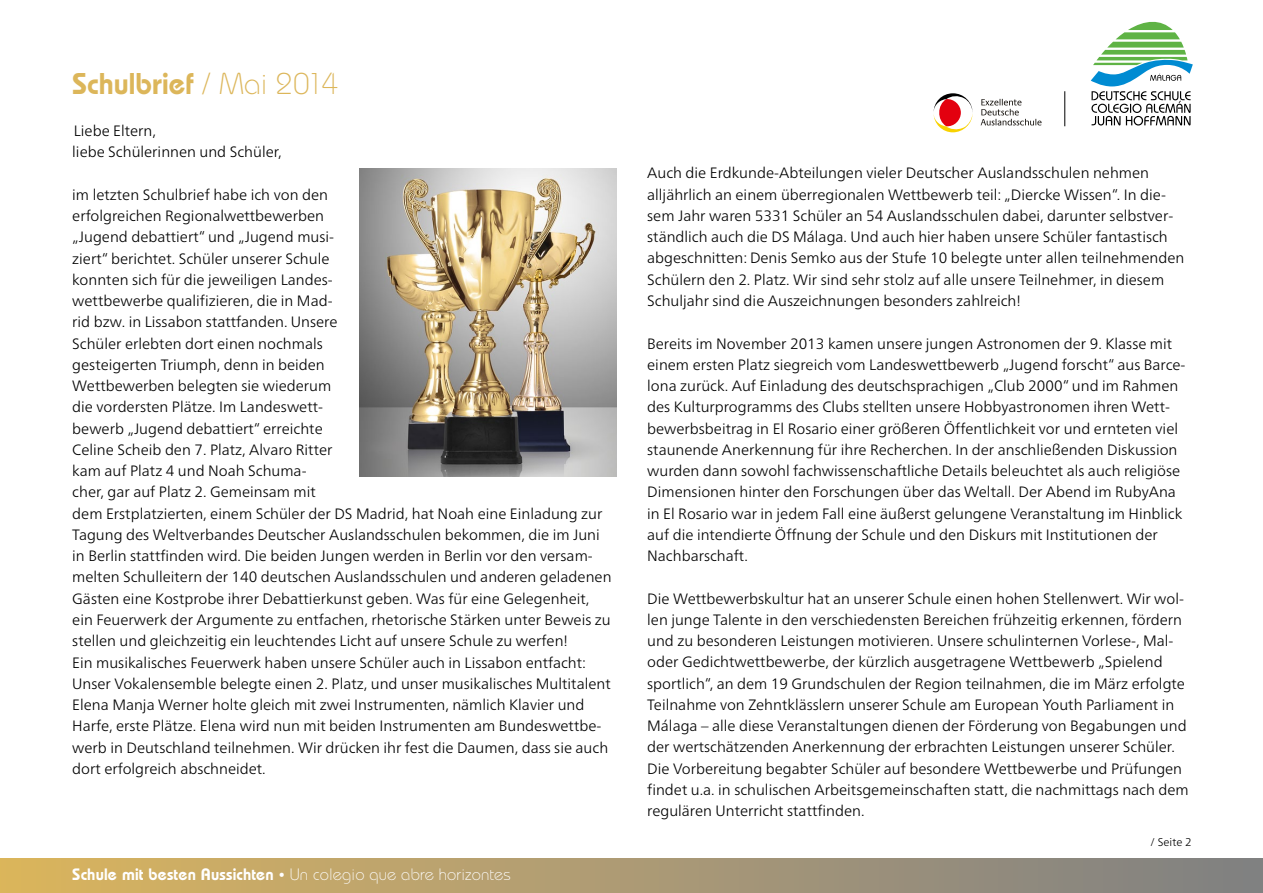
<style>
.page{position:relative;width:1263px;height:893px;background:#fff}
.page>*{position:absolute;margin:0;border:0;box-sizing:border-box;transform-origin:0 0}
.t1{font:600 30px "Bauhaus";color:#dcb65a}
.t2{font:300 16.5px "Bauhaus";letter-spacing:.01em;color:#fff}
.t3{font:300 15px/21.3px "Frutiger Neue LT Pro";color:#000}
.t4{font:300 11.25px "Frutiger Neue LT Pro";color:#000}
.s1{font-weight:300}
.s2{font-weight:600}
.s3{font-weight:600;font-size:12px}
</style>
<div class="page">
<div style="left:0;top:859px;width:1263px;height:34px;background:linear-gradient(to right,#dbb560,#7e8085)"></div>
<svg style="left:1091px;top:21px;width:102px;height:105px"></svg>
<hr style="left:1064px;top:91px;width:1px;height:35px;background:#000">
<svg style="left:981px;top:99px;width:60px;height:26px"></svg>
<svg style="left:933px;top:93px;width:40px;height:39px"></svg>
<img style="left:359px;top:168px;width:258px;height:308px">
<h1 class="t1" style="left:72px;top:65px;width:268px">Schulbrief <span class="s1">/ Mai 2014</span></h1>
<p class="t3" style="left:72px;top:120px;width:211px">Liebe Eltern,<br>liebe Schülerinnen und Schüler,</p>
<p class="t3" style="left:72px;top:184px;width:541px">im letzten Schulbrief habe ich von den<br>erfolgreichen Regionalwettbewerben<br>„Jugend debattiert“ und „Jugend musi-<br>ziert“ berichtet. Schüler unserer Schule<br>konnten sich für die jeweiligen Landes-<br>wettbewerbe qualifizieren, die in Mad-<br>rid bzw. in Lissabon stattfanden. Unsere<br>Schüler erlebten dort einen nochmals<br>gesteigerten Triumph, denn in beiden<br>Wettbewerben belegten sie wiederum<br>die vordersten Plätze. Im Landeswett-<br>bewerb „Jugend debattiert“ erreichte<br>Celine Scheib den 7. Platz, Alvaro Ritter<br>kam auf Platz 4 und Noah Schuma-<br>cher, gar auf Platz 2. Gemeinsam mit<br>dem Erstplatzierten, einem Schüler der DS Madrid, hat Noah eine Einladung zur Tagung des Weltverbandes Deutscher Auslandsschulen bekommen, die im Juni in Berlin stattfinden wird. Die beiden Jungen werden in Berlin vor den versam&shy;melten Schulleitern der 140 deutschen Auslandsschulen und anderen geladenen Gästen eine Kostprobe ihrer Debattierkunst geben. Was für eine Gelegenheit, ein Feuerwerk der Argumente zu entfachen, rhetorische Stärken unter Beweis zu stellen und gleichzeitig ein leuchtendes Licht auf unsere Schule zu werfen!<br>Ein musikalisches Feuerwerk haben unsere Schüler auch in Lissabon entfacht:<br>Unser Vokalensemble belegte einen 2. Platz, und unser musikalisches Multitalent Elena Manja Werner holte gleich mit zwei Instrumenten, nämlich Klavier und Harfe, erste Plätze. Elena wird nun mit beiden Instrumenten am Bundeswettbe&shy;werb in Deutschland teilnehmen. Wir drücken ihr fest die Daumen, dass sie auch dort erfolgreich abschneidet.</p>
<p class="t2" style="left:72px;top:865px;width:440px"><span class="s2">Schule mit besten Aussichten</span> <span class="s3">•</span> Un colegio que abre horizontes</p>
<p class="t3" style="left:647px;top:162px;width:539px">Auch die Erdkunde-Abteilungen vieler Deutscher Auslandsschulen nehmen alljährlich an einem überregionalen Wettbewerb teil: „Diercke Wissen“. In die&shy;sem Jahr waren 5331 Schüler an 54 Auslandsschulen dabei, darunter selbstver&shy;ständlich auch die DS Málaga. Und auch hier haben unsere Schüler fantastisch abgeschnitten: Denis Semko aus der Stufe 10 belegte unter allen teilnehmenden Schülern den 2. Platz. Wir sind sehr stolz auf alle unsere Teilnehmer, in diesem Schuljahr sind die Auszeichnungen besonders zahlreich!</p>
<p class="t3" style="left:647px;top:332px;width:540px">Bereits im November 2013 kamen unsere jungen Astronomen der 9. Klasse mit einem ersten Platz siegreich vom Landeswettbewerb „Jugend forscht“ aus Barce&shy;lona zurück. Auf Einladung des deutschsprachigen „Club 2000“ und im Rahmen des Kulturprogramms des Clubs stellten unsere Hobbyastronomen ihren Wett&shy;bewerbsbeitrag in El Rosario einer größeren Öffentlichkeit vor und ernteten viel staunende Anerkennung für ihre Recherchen. In der anschließenden Diskussion wurden dann sowohl fachwissenschaftliche Details beleuchtet als auch religiöse Dimensionen hinter den Forschungen über das Weltall. Der Abend im RubyAna in El Rosario war in jedem Fall eine äußerst gelungene Veranstaltung im Hinblick auf die intendierte Öffnung der Schule und den Diskurs mit Institutionen der Nachbarschaft.</p>
<p class="t3" style="left:647px;top:588px;width:543px">Die Wettbewerbskultur hat an unserer Schule einen hohen Stellenwert. Wir wol&shy;len junge Talente in den verschiedensten Bereichen frühzeitig erkennen, fördern und zu besonderen Leistungen motivieren. Unsere schulinternen Vorlese-, Mal&shy;oder Gedichtwettbewerbe, der kürzlich ausgetragene Wettbewerb „Spielend sportlich“, an dem 19 Grundschulen der Region teilnahmen, die im März erfolgte Teilnahme von Zehntklässlern unserer Schule am European Youth Parliament in Málaga – alle diese Veranstaltungen dienen der Förderung von Begabungen und der wertschätzenden Anerkennung der erbrachten Leistungen unserer Schüler.<br>Die Vorbereitung begabter Schüler auf besondere Wettbewerbe und Prüfungen findet u.a. in schulischen Arbeitsgemeinschaften statt, die nachmittags nach dem regulären Unterricht stattfinden.</p>
<p class="t4" style="left:1150px;top:835px;width:43px">/ Seite 2</p>
</div>
